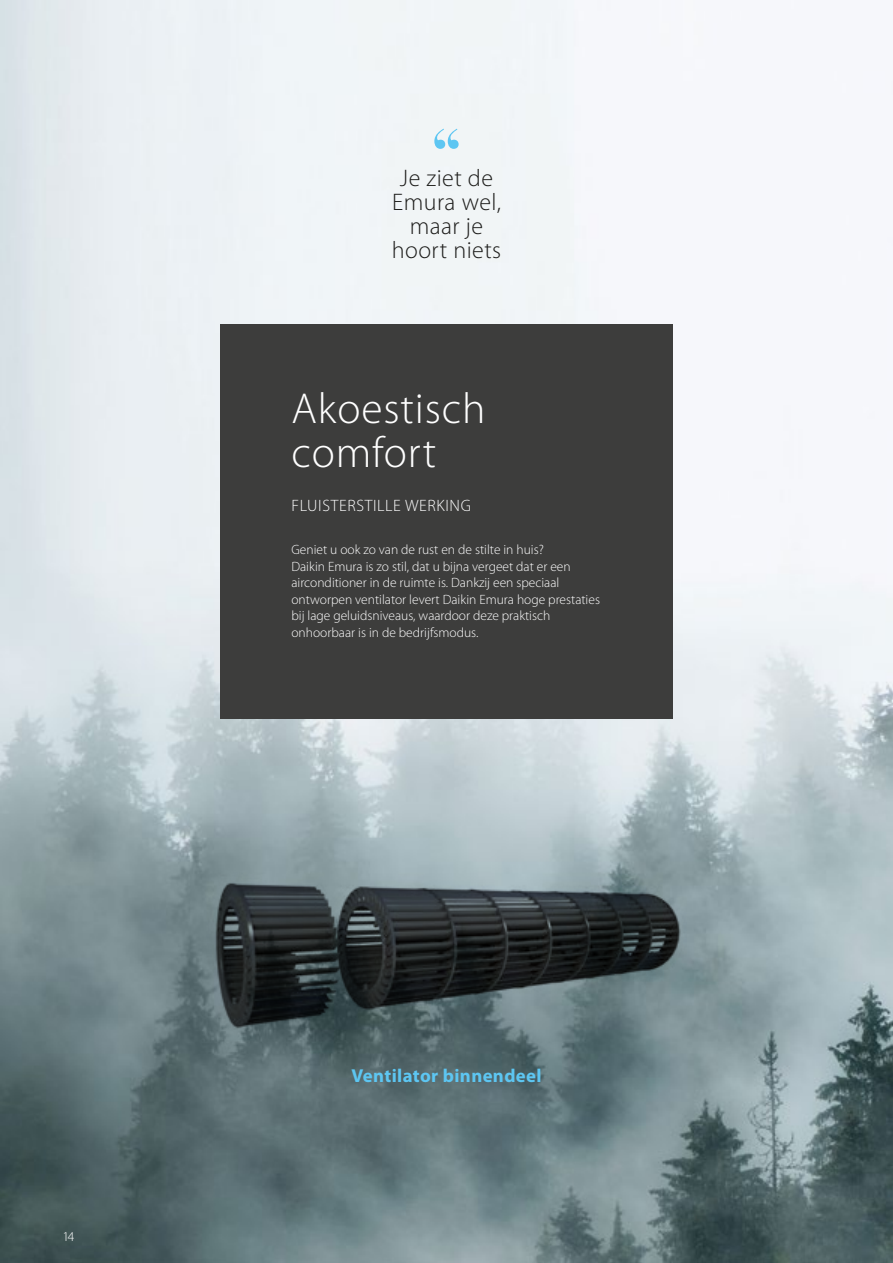
<style>
.page{position:relative;width:893px;height:1263px;background:#fff}
.page>*{position:absolute;margin:0;border:0;box-sizing:border-box;transform-origin:0 0}
.t1{font:300 43.5px/43.5px "Myriad Pro";letter-spacing:.02em;color:#fff}
.t2{font:300 24px/24px "Myriad Pro";letter-spacing:.02em;color:#1d1d1b;text-align:center}
.t3{font:700 18.75px "Myriad Pro";letter-spacing:.02em;color:#5dc6f2}
.t4{font:300 16.5px "Myriad Pro";letter-spacing:.04em;color:#fff}
.t5{font:300 13.5px/16.5px "Myriad Pro";color:#fff}
</style>
<div class="page">
<img style="left:0;top:0;width:893px;height:1263px">
<img style="left:185px;top:851px;width:546px;height:190px">
<div style="left:220px;top:325px;width:453px;height:394px;background:#3d3d3c"></div>
<svg style="left:434px;top:129px;width:25px;height:20px"></svg>
<p class="t5" style="left:64px;top:1230px;width:12px">14</p>
<h2 class="t2" style="left:392px;top:168px;width:111px">Je ziet de<br>Emura wel, maar je hoort niets</h2>
<h1 class="t1" style="left:291px;top:391px;width:196px">Akoestisch comfort</h1>
<p class="t4" style="left:292px;top:499px;width:181px">FLUISTERSTILLE WERKING</p>
<p class="t5" style="left:291px;top:542px;width:310px">Geniet u ook zo van de rust en de stilte in huis?<br>Daikin Emura is zo stil, dat u bijna vergeet dat er een airconditioner in de ruimte is. Dankzij een speciaal ontworpen ventilator levert Daikin Emura hoge prestaties bij lage geluidsniveaus, waardoor deze praktisch onhoorbaar is in de bedrijfsmodus.</p>
<h3 class="t3" style="left:351px;top:1069px;width:192px">Ventilator binnendeel</h3>
</div>
